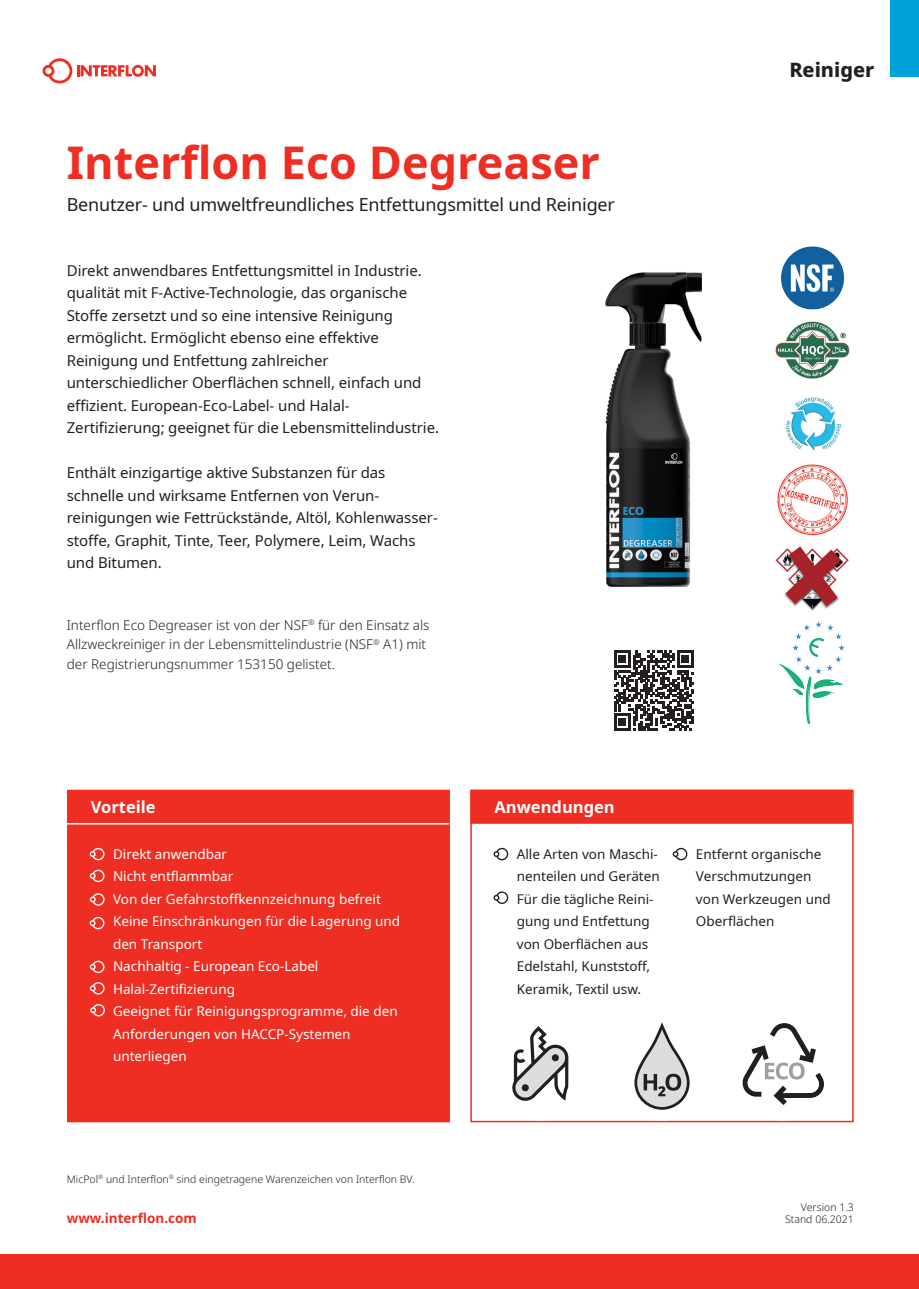
<style>
.page{position:relative;width:919px;height:1289px;background:#fff}
.page>*{position:absolute;margin:0;border:0;box-sizing:border-box;transform-origin:0 0}
.t1{font:700 45px "Noto Sans";color:#ee2e22}
.t2{font:800 19.95px "Noto Sans";color:#231f20}
.t3{font:18px "Noto Sans";letter-spacing:-.01em;color:#231f20}
.t4{font:700 16.5px "Noto Sans";color:#fff}
.t5{font:15px/22.5px "Noto Sans";letter-spacing:-.005em;color:#231f20}
.t6{font:13.5px/22.5px "Noto Sans";color:#fff}
.t7{font:13.5px/22.5px "Noto Sans";color:#231f20}
.t8{font:300 13.5px/19.5px "Noto Sans";color:#231f20}
.t9{font:700 13.5px "Noto Sans";color:#ee2e22}
.t10{font:300 10.5px "Noto Sans";color:#231f20}
</style>
<div class="page">
<svg style="left:43px;top:58px;width:113px;height:25px"></svg>
<div style="left:0;top:1254px;width:918px;height:34px;background:#ee2e22"></div>
<div style="left:890px;top:0;width:28px;height:77px;background:#00a2da"></div>
<div style="left:470px;top:789px;width:383px;height:333px;border:2px solid #ee2e22"></div>
<div style="left:470px;top:789px;width:382px;height:34px;background:#ee2e22;border:2px solid #ee2e22"></div>
<div style="left:67px;top:789px;width:383px;height:333px;background:#ee2e22"></div>
<hr style="left:67px;top:823px;width:382px;height:1px;background:#fff">
<svg style="left:493px;top:847px;width:15px;height:13px"></svg>
<svg style="left:90px;top:847px;width:14px;height:13px"></svg>
<svg style="left:672px;top:847px;width:15px;height:13px"></svg>
<div style="left:609px;top:1015px;width:105px;height:105px;background:#fff;border-radius:50%"></div>
<svg style="left:634px;top:1022px;width:55px;height:87px"></svg>
<div style="left:731px;top:1015px;width:105px;height:105px;background:#fff;border-radius:50%"></div>
<svg style="left:742px;top:1023px;width:82px;height:82px"></svg>
<div style="left:488px;top:1015px;width:104px;height:105px;background:#fff;border-radius:50%"></div>
<svg style="left:512px;top:1026px;width:56px;height:74px"></svg>
<svg style="left:614px;top:650px;width:79px;height:80px"></svg>
<svg style="left:90px;top:893px;width:15px;height:12px"></svg>
<img style="left:605px;top:272px;width:96px;height:315px">
<svg style="left:90px;top:869px;width:14px;height:13px"></svg>
<svg style="left:90px;top:960px;width:14px;height:13px"></svg>
<svg style="left:90px;top:916px;width:14px;height:13px"></svg>
<svg style="left:90px;top:982px;width:15px;height:12px"></svg>
<svg style="left:493px;top:891px;width:15px;height:13px"></svg>
<svg style="left:90px;top:1004px;width:15px;height:12px"></svg>
<img style="left:781px;top:246px;width:64px;height:64px">
<img style="left:785px;top:397px;width:57px;height:54px">
<img style="left:775px;top:322px;width:74px;height:57px">
<img style="left:778px;top:621px;width:67px;height:103px">
<img style="left:775px;top:546px;width:74px;height:65px">
<img style="left:777px;top:464px;width:71px;height:72px">
<p class="t1" style="left:67px;top:131px;width:534px">Interflon Eco Degreaser</p>
<p class="t3" style="left:67px;top:191px;width:549px">Benutzer- und umweltfreundliches Entfettungsmittel und Reiniger</p>
<p class="t5" style="left:67px;top:259px;width:374px">Direkt anwendbares Entfettungsmittel in Industrie. qualität mit F-Active-Technologie, das organische Stoffe zersetzt und so eine intensive Reinigung ermöglicht. Ermöglicht ebenso eine effektive Reinigung und Entfettung zahlreicher unterschiedlicher Oberflächen schnell, einfach und effizient. European-Eco-Label- und Halal-Zertifizierung; geeignet für die Lebensmittelindustrie.</p>
<p class="t5" style="left:67px;top:462px;width:372px">Enthält einzigartige aktive Substanzen für das schnelle und wirksame Entfernen von Verun&shy;reinigungen wie Fettrückstände, Altöl, Kohlenwasser&shy;stoffe, Graphit, Tinte, Teer, Polymere, Leim, Wachs und Bitumen.</p>
<p class="t8" style="left:67px;top:615px;width:364px">Interflon Eco Degreaser ist von der NSF<sup>®</sup> für den Einsatz als<br>Allzweckreiniger in der Lebensmittelindustrie (NSF<sup>®</sup> A1) mit der Registrierungsnummer 153150 gelistet.</p>
<p class="t2" style="left:789px;top:55px;width:86px">Reiniger</p>
<p class="t4" style="left:91px;top:795px;width:66px">Vorteile</p>
<p class="t6" style="left:113px;top:842px;width:116px">Direkt anwendbar</p>
<p class="t6" style="left:113px;top:865px;width:122px">Nicht entflammbar</p>
<p class="t6" style="left:113px;top:887px;width:269px">Von der Gefahrstoffkennzeichnung befreit</p>
<p class="t6" style="left:113px;top:910px;width:289px">Keine Einschränkungen für die Lagerung und den Transport</p>
<p class="t6" style="left:113px;top:955px;width:207px">Nachhaltig - European Eco-Label</p>
<p class="t6" style="left:113px;top:977px;width:123px">Halal-Zertifizierung</p>
<p class="t6" style="left:113px;top:1000px;width:286px">Geeignet für Reinigungsprogramme, die den</p>
<p class="t6" style="left:113px;top:1022px;width:239px">Anforderungen von HACCP-Systemen</p>
<p class="t6" style="left:113px;top:1045px;width:75px">unterliegen</p>
<p class="t10" style="left:67px;top:1171px;width:349px">MicPol<sup>®</sup> und Interflon<sup>®</sup> sind eingetragene Warenzeichen von Interflon BV.</p>
<p class="t9" style="left:67px;top:1208px;width:131px">www.interflon.com</p>
<p class="t4" style="left:494px;top:795px;width:122px">Anwendungen</p>
<p class="t7" style="left:517px;top:842px;width:144px">Alle Arten von Maschi&shy;nenteilen und Geräten</p>
<p class="t7" style="left:517px;top:887px;width:138px">Für die tägliche Reini&shy;gung und Entfettung von Oberflächen aus<br>Edelstahl, Kunststoff,<br>Keramik, Textil usw.</p>
<p class="t7" style="left:696px;top:842px;width:136px">Entfernt organische<br>Verschmutzungen von Werkzeugen und<br>Oberflächen</p>
<p class="t10" style="left:800px;top:1199px;width:54px">Version 1.3</p>
<p class="t10" style="left:785px;top:1211px;width:70px">Stand 06.2021</p>
</div>
